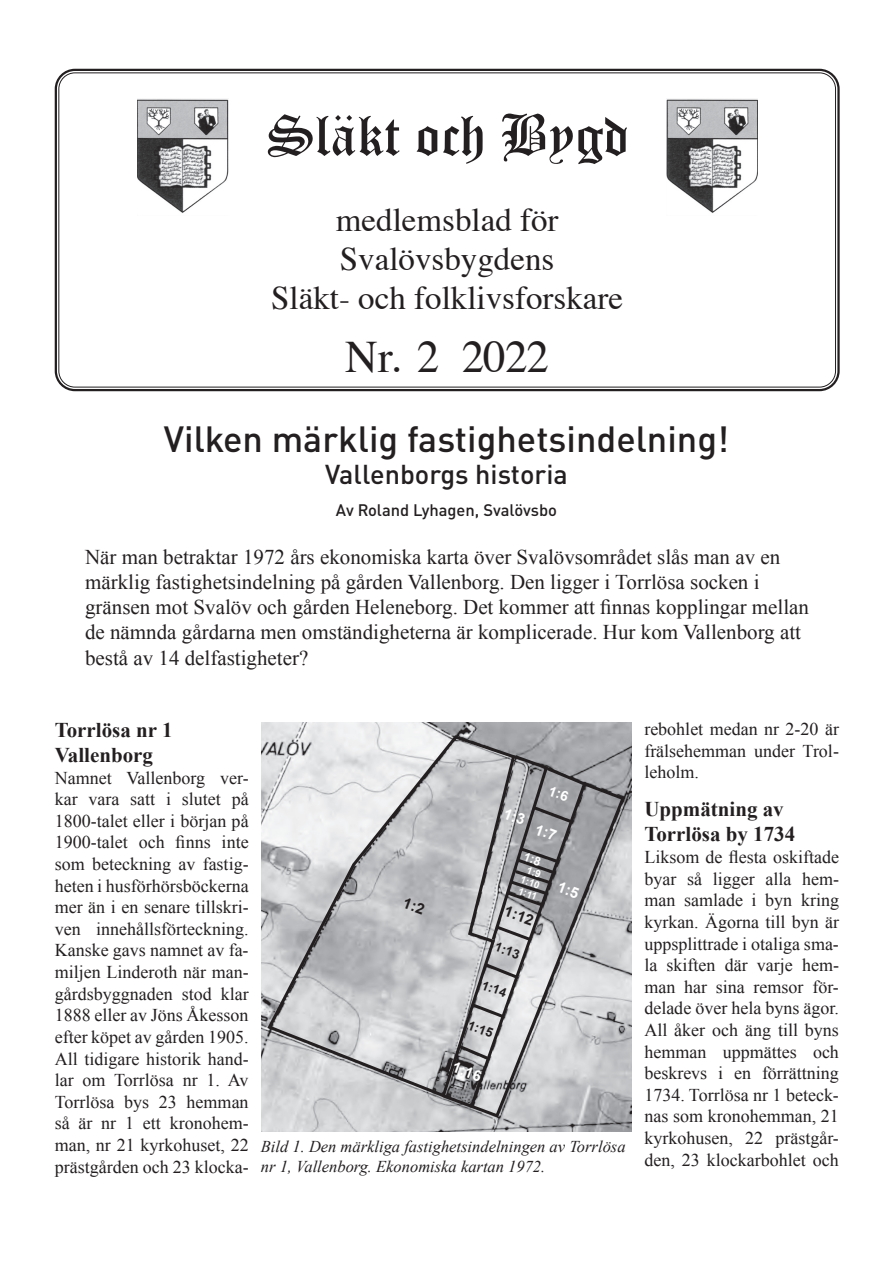
<style>
.page{position:relative;width:893px;height:1263px;background:#fff}
.page>*{position:absolute;margin:0;border:0;box-sizing:border-box;transform-origin:0 0}
.t1{font:45px "Times";letter-spacing:-.02em;color:#231f20}
.t2{font:500 36px "DIN Pro";color:#231f20}
.t3{font:33px/39px "Times";color:#231f20;text-align:center}
.t4{font:500 27px "DIN Pro";color:#231f20}
.t5{font:21px/25.2px "Times New Roman";color:#231f20}
.t6{font:700 21px/25.2px "Times New Roman";color:#231f20}
.t7{font:18px/21.6px "Times New Roman";color:#231f20;text-align:justify}
.t8{font:italic 16.5px/19.8px "Times New Roman";color:#231f20}
.t9{font:500 16.5px "DIN Pro";color:#231f20}
.t10{font:700 15px "Arial";color:#231f20}
.t11{font:700 15px "Arial";color:#fff}
.t12{font:700 12.9px "Arial";color:#231f20}
.t13{font:700 12.6px "Arial";color:#231f20}
.t14{font:700 9.9px "Arial";color:#fff}
.t15{font:700 9.75px "Arial";color:#fff}
</style>
<div class="page">
<svg style="left:443px;top:116px;width:40px;height:48px"></svg>
<svg style="left:267px;top:114px;width:133px;height:43px"></svg>
<svg style="left:502px;top:113px;width:125px;height:51px"></svg>
<svg style="left:417px;top:126px;width:20px;height:30px"></svg>
<img style="left:137px;top:99px;width:91px;height:114px">
<img style="left:666px;top:99px;width:92px;height:114px">
<div style="left:55px;top:69px;width:785px;height:322px;border:2px solid #231f20;border-radius:19px"></div>
<img style="left:261px;top:723px;width:371px;height:408px">
<svg style="left:265px;top:733px;width:252px;height:366px"></svg>
<svg style="left:439px;top:765px;width:188px;height:354px"></svg>
<svg style="left:455px;top:753px;width:134px;height:356px"></svg>
<svg style="left:403px;top:897px;width:22px;height:17px"></svg>
<h3 class="t3" style="left:271px;top:198px;width:353px">medlemsblad för<br>Svalövsbygdens<br>Släkt- och folklivsforskare</h3>
<h1 class="t1" style="left:345px;top:315px;width:205px">Nr. 2 2022</h1>
<h2 class="t2" style="left:164px;top:409px;width:567px">Vilken märklig fastighetsindelning!</h2>
<h3 class="t4" style="left:325px;top:452px;width:244px">Vallenborgs historia</h3>
<p class="t9" style="left:336px;top:497px;width:223px">Av Roland Lyhagen, Svalövsbo</p>
<p class="t5" style="left:85px;top:544px;width:725px">När man betraktar 1972 års ekonomiska karta över Svalövsområdet slås man av en märklig fastighetsindelning på gården Vallenborg. Den ligger i Torrlösa socken i gränsen mot Svalöv och gården Heleneborg. Det kommer att finnas kopplingar mellan de nämnda gårdarna men omständigheterna är komplicerade. Hur kom Vallenborg att bestå av 14 delfastigheter?</p>
<p class="t6" style="left:55px;top:717px;width:119px">Torrlösa nr 1<br>Vallenborg</p>
<p class="t7" style="left:55px;top:766px;width:195px">Namnet Vallenborg ver&shy;kar vara satt i slutet på 1800-talet eller i början på 1900-talet och finns inte som beteckning av fastig&shy;heten i husförhörsböckerna mer än i en senare tillskri&shy;ven innehållsförteckning.<br>Kanske gavs namnet av fa&shy;miljen Linderoth när man&shy;gårdsbyggnaden stod klar 1888 eller av Jöns Åkesson efter köpet av gården 1905.<br>All tidigare historik hand&shy;lar om Torrlösa nr 1. Av Torrlösa bys 23 hemman så är nr 1 ett kronohem&shy;man, nr 21 kyrkohuset, 22 prästgården och 23 klocka-</p>
<p class="t15" style="left:523px;top:873px;width:21px;rotate:20deg">1:10</p>
<p class="t14" style="left:521px;top:884px;width:21px;rotate:20deg">1:11</p>
<p class="t10" style="left:508px;top:901px;width:32px;rotate:20deg">1:12</p>
<p class="t12" style="left:498px;top:938px;width:27px;rotate:20deg">1:13</p>
<p class="t13" style="left:485px;top:977px;width:27px;rotate:20deg">1:14</p>
<p class="t12" style="left:471px;top:1016px;width:27px;rotate:20deg">1:15</p>
<p class="t11" style="left:456px;top:1057px;width:32px;rotate:20deg">1:16</p>
<p class="t8" style="left:261px;top:1136px;width:366px">Bild 1. Den märkliga fastighetsindelningen av Torrlösa nr 1, Vallenborg. Ekonomiska kartan 1972.</p>
<p class="t7" style="left:644px;top:718px;width:196px">rebohlet medan nr 2-20 är frälsehemman under Trol&shy;leholm.</p>
<p class="t6" style="left:644px;top:796px;width:152px">Uppmätning av<br>Torrlösa by 1734</p>
<p class="t7" style="left:644px;top:846px;width:196px">Liksom de flesta oskiftade byar så ligger alla hem&shy;man samlade i byn kring kyrkan. Ägorna till byn är uppsplittrade i otaliga sma&shy;la skiften där varje hem&shy;man har sina remsor för&shy;delade över hela byns ägor.<br>All åker och äng till byns hemman uppmättes och beskrevs i en förrättning 1734. Torrlösa nr 1 beteck&shy;nas som kronohemman, 21 kyrkohusen, 22 prästgår&shy;den, 23 klockarbohlet och</p>
</div>
